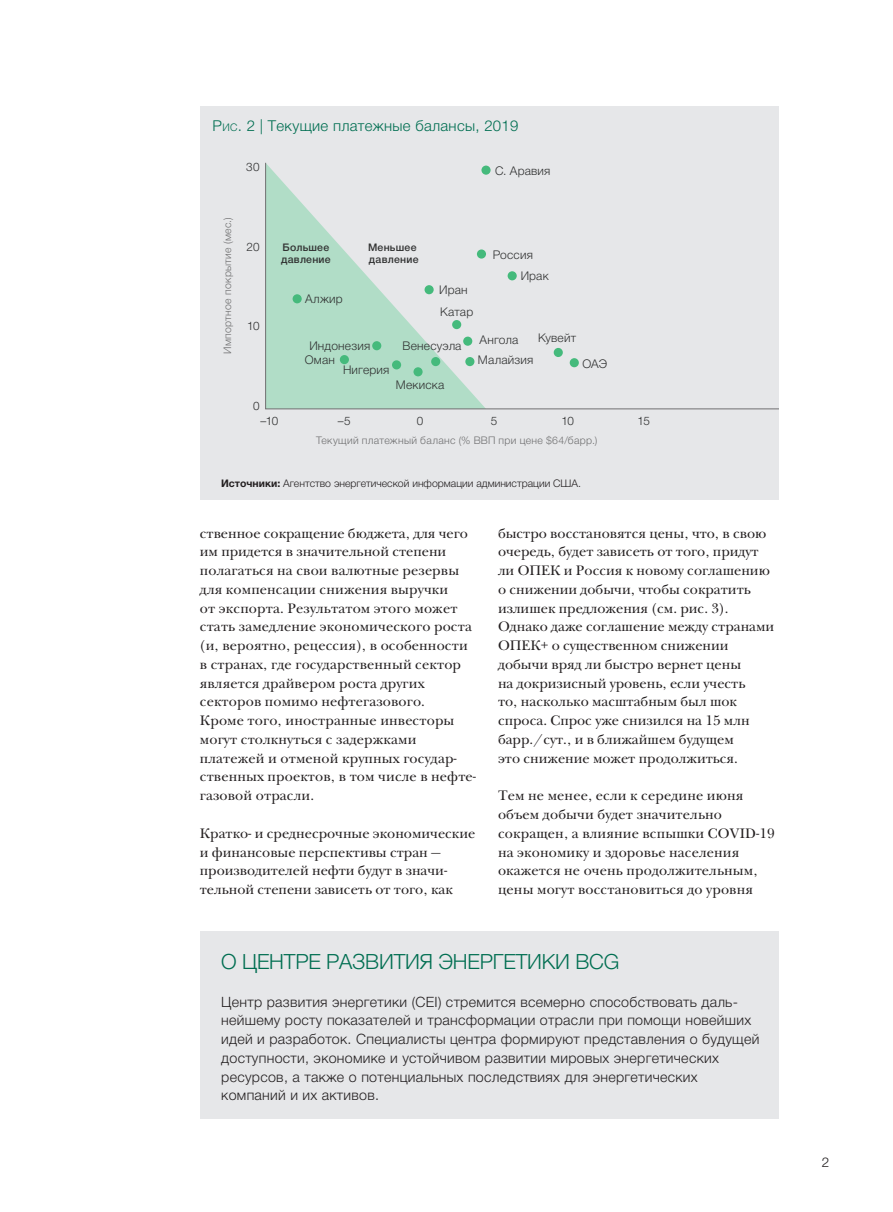
<style>
.page{position:relative;width:893px;height:1212px;background:#fff}
.page>*{position:absolute;margin:0;border:0;box-sizing:border-box;transform-origin:0 0}
.t1{font:300 21px "Helvetica Neue LTCYR";letter-spacing:-.01em;color:#006e51}
.t2{font:300 15px "Helvetica Neue LTCYR";letter-spacing:.02em;color:#006e51}
.t3{font:14.25px/18.8px "New Baskerville ITC";letter-spacing:.01em;color:#231f20}
.t4{font:300 14.25px/18.8px "Helvetica Neue LTCYR";letter-spacing:.02em;color:#231f20}
.t5{font:300 13.5px "Helvetica Neue LTCYR";color:#231f20}
.t6{font:300 12px/13.8px "Helvetica Neue LTCYR";letter-spacing:.015em;color:#313232}
.t7{font:300 11.7px "Helvetica Neue LTCYR";color:#313232}
.t8{font:300 10.5px "Helvetica Neue LTCYR";letter-spacing:.03em;color:#707071}
.t9{font:300 10.5px "Helvetica Neue LTCYR";color:#231f20}
.t10{font:500 10.5px/12.6px "Helvetica Neue LTCYR";letter-spacing:.025em;color:#313232}
.s1{font-style:inherit}
.s2{font-size:10.5px}
.s3{font-weight:700}
</style>
<div class="page">
<div style="left:200px;top:106px;width:578px;height:394px;background:#e6e7e9"></div>
<svg style="left:265px;top:162px;width:513px;height:247px"></svg>
<div style="left:293px;top:294px;width:9px;height:9px;background:#45ba7c;border-radius:50%"></div>
<div style="left:372px;top:341px;width:9px;height:9px;background:#45ba7c;border-radius:50%"></div>
<div style="left:340px;top:355px;width:9px;height:9px;background:#45ba7c;border-radius:50%"></div>
<div style="left:392px;top:360px;width:9px;height:9px;background:#45ba7c;border-radius:50%"></div>
<div style="left:413px;top:367px;width:10px;height:9px;background:#45ba7c;border-radius:50%"></div>
<div style="left:431px;top:357px;width:9px;height:9px;background:#45ba7c;border-radius:50%"></div>
<div style="left:463px;top:337px;width:9px;height:9px;background:#45ba7c;border-radius:50%"></div>
<div style="left:465px;top:357px;width:9px;height:9px;background:#45ba7c;border-radius:50%"></div>
<div style="left:452px;top:320px;width:9px;height:9px;background:#45ba7c;border-radius:50%"></div>
<div style="left:425px;top:285px;width:9px;height:9px;background:#45ba7c;border-radius:50%"></div>
<div style="left:477px;top:249px;width:9px;height:10px;background:#45ba7c;border-radius:50%"></div>
<div style="left:481px;top:166px;width:10px;height:9px;background:#45ba7c;border-radius:50%"></div>
<div style="left:508px;top:271px;width:9px;height:9px;background:#45ba7c;border-radius:50%"></div>
<div style="left:554px;top:348px;width:9px;height:9px;background:#45ba7c;border-radius:50%"></div>
<div style="left:570px;top:358px;width:9px;height:9px;background:#45ba7c;border-radius:50%"></div>
<div style="left:200px;top:931px;width:578px;height:188px;background:#e6e7e9"></div>
<p class="t2" style="left:213px;top:117px;width:307px"><span class="s1">Р</span><span class="s2">ис</span><span class="s1">. 2 |</span> Текущие платежные балансы, 2019</p>
<p class="t7" style="left:246px;top:161px;width:15px">30</p>
<p class="t6" style="left:495px;top:164px;width:57px">С. Аравия</p>
<p class="t8" style="left:222px;top:354px;width:138px;rotate:-90deg">Импортное покрытие (мес.)</p>
<p class="t7" style="left:246px;top:240px;width:15px">20</p>
<p class="t7" style="left:247px;top:320px;width:14px">10</p>
<p class="t7" style="left:253px;top:399px;width:8px">0</p>
<p class="t10" style="left:281px;top:241px;width:51px">Большее давление</p>
<p class="t6" style="left:305px;top:292px;width:39px">Алжир</p>
<p class="t6" style="left:305px;top:339px;width:67px;text-indent:5px">Индонезия<br>Оман</p>
<p class="t6" style="left:343px;top:363px;width:48px">Нигерия</p>
<p class="t10" style="left:368px;top:241px;width:52px">Меньшее давление</p>
<p class="t6" style="left:521px;top:244px;width:29px;line-height:21.1px;text-indent:-28px">Россия<br>Ирак</p>
<p class="t6" style="left:439px;top:283px;width:30px">Иран</p>
<p class="t6" style="left:440px;top:305px;width:35px">Катар</p>
<p class="t6" style="left:478px;top:330px;width:57px;line-height:19.6px">Ангола<br>Малайзия</p>
<p class="t6" style="left:538px;top:331px;width:39px">Кувейт</p>
<p class="t6" style="left:403px;top:339px;width:60px">Венесуэла</p>
<p class="t6" style="left:582px;top:357px;width:26px">ОАЭ</p>
<p class="t6" style="left:396px;top:378px;width:50px">Мекиска</p>
<p class="t7" style="left:260px;top:415px;width:19px">–10</p>
<p class="t7" style="left:338px;top:415px;width:14px">–5</p>
<p class="t7" style="left:417px;top:415px;width:8px">0</p>
<p class="t7" style="left:491px;top:415px;width:8px">5</p>
<p class="t7" style="left:561px;top:415px;width:14px">10</p>
<p class="t7" style="left:637px;top:415px;width:14px">15</p>
<p class="t8" style="left:316px;top:435px;width:283px">Текущий платежный баланс (% ВВП при цене $64/барр.)</p>
<p class="t9" style="left:221px;top:478px;width:361px"><span class="s3">Источники:</span> Агентство энергетической информации администрации США.</p>
<p class="t3" style="left:200px;top:524px;width:278px">ственное сокращение бюджета, для чего им придется в значительной степени полагаться на свои валютные резервы для компенсации снижения выручки<br>от экспорта. Результатом этого может стать замедление экономического роста (и, вероятно, рецессия), в особенности в странах, где государственный сектор является драйвером роста других секторов помимо нефтегазового.<br>Кроме того, иностранные инвесторы могут столкнуться с задержками платежей и отменой крупных государ&shy;ственных проектов, в том числе в нефте&shy;газовой отрасли.</p>
<p class="t3" style="left:200px;top:824px;width:277px">Кратко- и среднесрочные экономические и финансовые перспективы стран — производителей нефти будут в значи&shy;тельной степени зависеть от того, как</p>
<p class="t3" style="left:498px;top:524px;width:278px">быстро восстановятся цены, что, в свою очередь, будет зависеть от того, придут ли ОПЕК и Россия к новому соглашению о снижении добычи, чтобы сократить излишек предложения (см. рис. 3).<br>Однако даже соглашение между странами ОПЕК+ о существенном снижении добычи вряд ли быстро вернет цены<br>на докризисный уровень, если учесть<br>то, насколько масштабным был шок спроса. Спрос уже снизился на 15 млн барр./сут., и в ближайшем будущем<br>это снижение может продолжиться.</p>
<p class="t3" style="left:498px;top:787px;width:278px">Тем не менее, если к середине июня объем добычи будет значительно сокращен, а влияние вспышки COVID-19 на экономику и здоровье населения окажется не очень продолжительным, цены могут восстановиться до уровня</p>
<h1 class="t1" style="left:221px;top:950px;width:400px">О ЦЕНТРЕ РАЗВИТИЯ ЭНЕРГЕТИКИ BCG</h1>
<p class="t4" style="left:221px;top:992px;width:540px">Центр развития энергетики (CEI) стремится всемерно способствовать даль&shy;нейшему росту показателей и трансформации отрасли при помощи новейших идей и разработок. Специалисты центра формируют представления о будущей доступности, экономике и устойчивом развитии мировых энергетических ресурсов, а также о потенциальных последствиях для энергетических компаний и их активов.</p>
<p class="t5" style="left:822px;top:1155px;width:9px">2</p>
</div>
